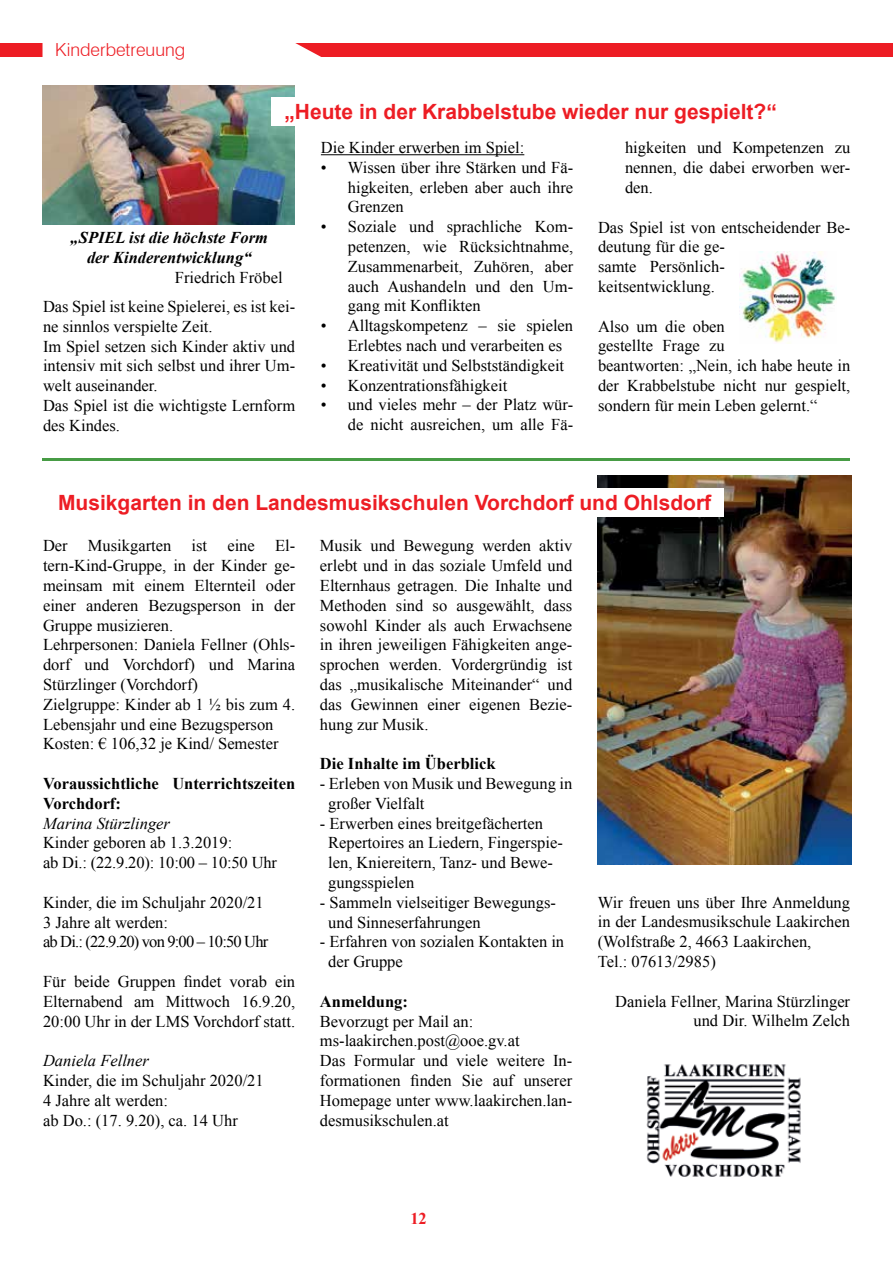
<style>
.page{position:relative;width:893px;height:1263px;background:#fff}
.page>*{position:absolute;margin:0;border:0;box-sizing:border-box;transform-origin:0 0}
.t1{font:700 21px "Arial";color:#ed1d24}
.t2{font:300 18px "Swiss 721 BT";color:#ed1d24}
.t3{font:16.5px/19.8px "Times New Roman";color:#000}
.t4{font:700 16.5px/19.8px "Times New Roman";color:#000}
.t5{font:italic 700 16.5px/19.8px "Times New Roman";color:#000;text-align:center}
.t6{font:italic 16.5px "Times New Roman";color:#000}
.t7{font:700 16.5px "Times New Roman";color:#ed1d24}
</style>
<div class="page">
<div style="left:0;top:43px;width:893px;height:13px;background:#ed1d24"></div>
<div style="left:43px;top:43px;width:281px;height:14px;background:#fff"></div>
<img style="left:598px;top:475px;width:253px;height:389px">
<hr style="left:42px;top:458px;width:808px;height:3px;background:#479c45">
<img style="left:43px;top:85px;width:251px;height:140px">
<hr style="left:321px;top:154px;width:203px;height:1px;background:#000">
<div style="left:272px;top:97px;width:579px;height:29px;background:#fff"></div>
<img style="left:740px;top:251px;width:96px;height:92px">
<div style="left:42px;top:488px;width:682px;height:29px;background:#fff"></div>
<img style="left:646px;top:1064px;width:155px;height:113px">
<p class="t2" style="left:55px;top:39px;width:131px">Kinderbetreuung</p>
<p class="t1" style="left:284px;top:98px;width:494px">„Heute in der Krabbelstube wieder nur gespielt?“</p>
<p class="t5" style="left:71px;top:227px;width:199px">„SPIEL ist die höchste Form der Kinderentwicklung“</p>
<p class="t3" style="left:175px;top:267px;width:109px">Friedrich Fröbel</p>
<p class="t3" style="left:43px;top:296px;width:254px">Das Spiel ist keine Spielerei, es ist kei&shy;ne sinnlos verspielte Zeit.<br>Im Spiel setzen sich Kinder aktiv und intensiv mit sich selbst und ihrer Um&shy;welt auseinander.<br>Das Spiel ist die wichtigste Lernform des Kindes.</p>
<p class="t3" style="left:321px;top:137px;width:205px">Die Kinder erwerben im Spiel:</p>
<p class="t3" style="left:348px;top:157px;width:227px;text-align:justify;text-indent:-27px">• Wissen über ihre Stärken und Fä&shy;higkeiten, erleben aber auch ihre Grenzen</p>
<p class="t3" style="left:348px;top:216px;width:227px;text-align:justify;text-indent:-27px">• Soziale und sprachliche Kom&shy;petenzen, wie Rücksichtnahme, Zusammenarbeit, Zuhören, aber auch Aushandeln und den Um&shy;gang mit Konflikten</p>
<p class="t3" style="left:348px;top:315px;width:227px;text-indent:-27px">• Alltagskompetenz – sie spielen<br>Erlebtes nach und verarbeiten es</p>
<p class="t3" style="left:321px;top:355px;width:245px">• Kreativität und Selbstständigkeit</p>
<p class="t3" style="left:321px;top:375px;width:188px">• Konzentrationsfähigkeit</p>
<p class="t3" style="left:321px;top:395px;width:254px;text-align:right">• und vieles mehr – der Platz wür&shy;de nicht ausreichen, um alle Fä-</p>
<p class="t3" style="left:625px;top:138px;width:227px;text-align:justify">higkeiten und Kompetenzen zu nennen, die dabei erworben wer&shy;den.</p>
<p class="t3" style="left:598px;top:217px;width:254px">Das Spiel ist von entscheidender Be&shy;deutung für die ge-<br>samte Persönlich-<br>keitsentwicklung.</p>
<p class="t3" style="left:598px;top:316px;width:254px">Also um die oben<br>gestellte Frage zu<br>beantworten: „Nein, ich habe heute in der Krabbelstube nicht nur gespielt, sondern für mein Leben gelernt.“</p>
<p class="t1" style="left:58px;top:489px;width:655px">Musikgarten in den Landesmusikschulen Vorchdorf und Ohlsdorf</p>
<p class="t3" style="left:43px;top:536px;width:254px">Der Musikgarten ist eine El&shy;tern-Kind-Gruppe, in der Kinder ge&shy;meinsam mit einem Elternteil oder einer anderen Bezugsperson in der<br>Gruppe musizieren.<br>Lehrpersonen: Daniela Fellner (Ohls&shy;dorf und Vorchdorf) und Marina<br>Stürzlinger (Vorchdorf)<br>Zielgruppe: Kinder ab 1 ½ bis zum 4.<br>Lebensjahr und eine Bezugsperson<br>Kosten: € 106,32 je Kind/ Semester</p>
<p class="t4" style="left:43px;top:773px;width:254px">Voraussichtliche Unterrichtszeiten<br>Vorchdorf:</p>
<p class="t6" style="left:43px;top:812px;width:128px">Marina Stürzlinger</p>
<p class="t3" style="left:43px;top:833px;width:235px">Kinder geboren ab 1.3.2019:<br>ab Di.: (22.9.20): 10:00 – 10:50 Uhr</p>
<p class="t3" style="left:43px;top:892px;width:227px">Kinder, die im Schuljahr 2020/21<br>3 Jahre alt werden:<br>ab Di.: (22.9.20) von 9:00 – 10:50 Uhr</p>
<p class="t3" style="left:43px;top:971px;width:254px;text-align:justify">Für beide Gruppen findet vorab ein Elternabend am Mittwoch 16.9.20, 20:00 Uhr in der LMS Vorchdorf statt.</p>
<p class="t6" style="left:43px;top:1049px;width:107px">Daniela Fellner</p>
<p class="t3" style="left:43px;top:1070px;width:222px">Kinder, die im Schuljahr 2020/21<br>4 Jahre alt werden:<br>ab Do.: (17. 9.20), ca. 14 Uhr</p>
<p class="t3" style="left:320px;top:536px;width:254px;text-align:justify">Musik und Bewegung werden aktiv erlebt und in das soziale Umfeld und Elternhaus getragen. Die Inhalte und Methoden sind so ausgewählt, dass sowohl Kinder als auch Erwachsene in ihren jeweiligen Fähigkeiten ange&shy;sprochen werden. Vordergründig ist das „musikalische Miteinander“ und das Gewinnen einer eigenen Bezie&shy;hung zur Musik.</p>
<p class="t4" style="left:320px;top:753px;width:177px">Die Inhalte im Überblick</p>
<p class="t3" style="left:328px;top:773px;width:246px;text-indent:-8px">- Erleben von Musik und Bewegung in großer Vielfalt</p>
<p class="t3" style="left:328px;top:813px;width:236px;text-indent:-8px">- Erwerben eines breitgefächerten<br>Repertoires an Liedern, Fingerspie&shy;len, Kniereitern, Tanz- und Bewe&shy;gungsspielen</p>
<p class="t3" style="left:328px;top:892px;width:229px;text-indent:-8px">- Sammeln vielseitiger Bewegungs&shy;und Sinneserfahrungen</p>
<p class="t3" style="left:328px;top:932px;width:237px;text-indent:-8px">- Erfahren von sozialen Kontakten in der Gruppe</p>
<p class="t4" style="left:320px;top:991px;width:90px">Anmeldung:</p>
<p class="t3" style="left:320px;top:1011px;width:254px">Bevorzugt per Mail an: ms-laakirchen.post@ooe.gv.at<br>Das Formular und viele weitere In&shy;formationen finden Sie auf unserer<br>Homepage unter www.laakirchen.lan&shy;desmusikschulen.at</p>
<p class="t3" style="left:598px;top:892px;width:254px">Wir freuen uns über Ihre Anmeldung in der Landesmusikschule Laakirchen (Wolfstraße 2, 4663 Laakirchen,<br>Tel.: 07613/2985)</p>
<p class="t3" style="left:615px;top:991px;width:236px;text-align:right">Daniela Fellner, Marina Stürzlinger und Dir. Wilhelm Zelch</p>
<p class="t7" style="left:410px;top:1207px;width:18px">12</p>
</div>
